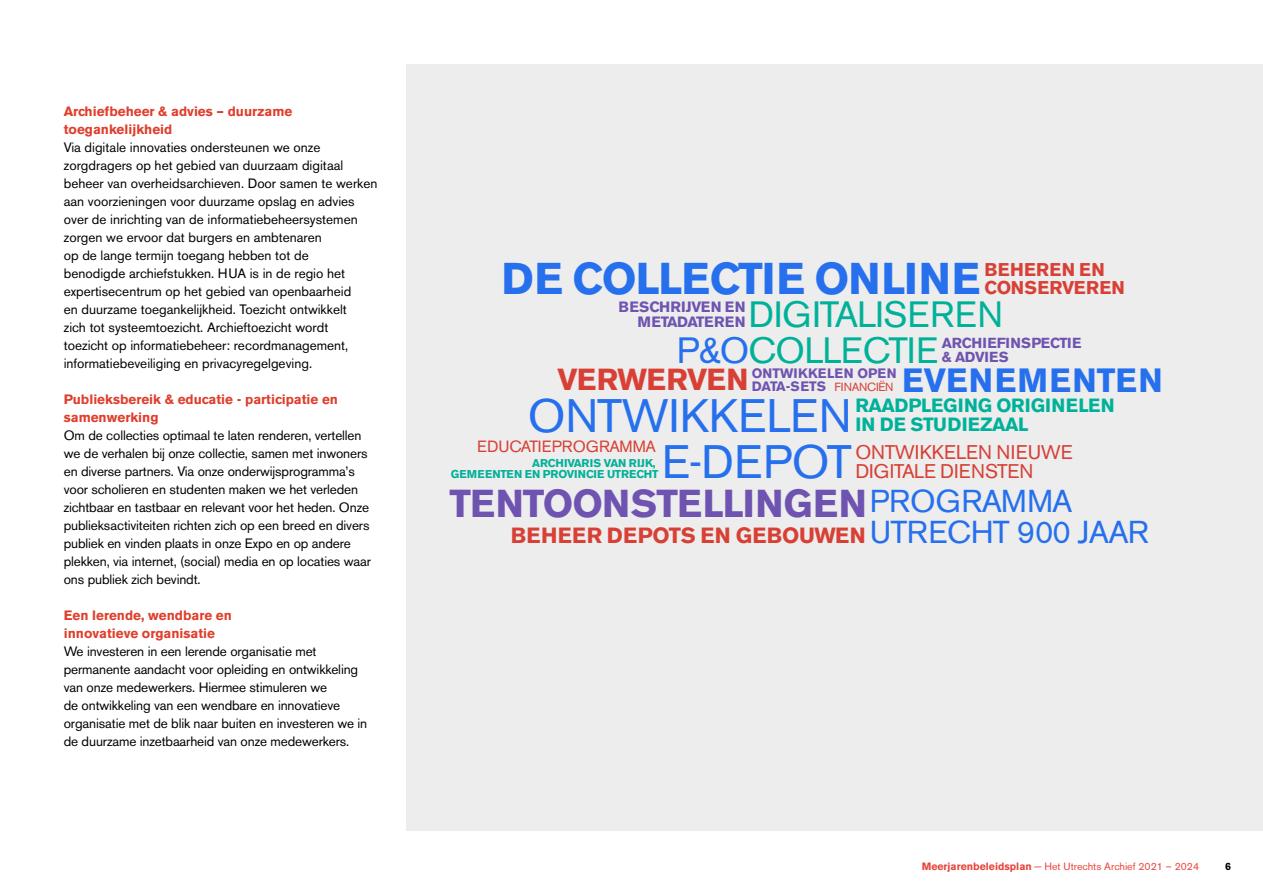
<style>
.page{position:relative;width:1263px;height:893px;background:#fff}
.page>*{position:absolute;margin:0;border:0;box-sizing:border-box;transform-origin:0 0}
.t1{font:46.5px/46.5px "Akzidenz Grotesk BE";letter-spacing:-.005em;color:#2979ff;text-align:right}
.t2{font:700 44.1px "Akzidenz Grotesk BE";letter-spacing:-.025em;color:#2979ff}
.t3{font:700 38.55px "Akzidenz Grotesk BE";letter-spacing:-.025em;color:#785abe}
.t4{font:36.3px/36.3px "Akzidenz Grotesk BE";letter-spacing:-.005em;color:#00bfa5}
.t5{font:700 33.3px "Akzidenz Grotesk BE";letter-spacing:.04em;color:#2979ff}
.t6{font:31.5px/31.5px "Akzidenz Grotesk BE";letter-spacing:-.025em;color:#2979ff}
.t7{font:700 30.3px "Akzidenz Grotesk BE";letter-spacing:-.025em;color:#e9453a}
.t8{font:700 21.75px "Akzidenz Grotesk BE";letter-spacing:.015em;color:#e9453a}
.t9{font:19.65px/19.6px "Akzidenz Grotesk BE";letter-spacing:-.005em;color:#e9453a}
.t10{font:700 19.05px/19px "Akzidenz Grotesk BE";letter-spacing:.005em;color:#00bfa5}
.t11{font:700 18.3px/18.3px "Akzidenz Grotesk BE";letter-spacing:.015em;color:#e9453a}
.t12{font:16.2px "Akzidenz Grotesk BE";letter-spacing:-.005em;color:#e9453a}
.t13{font:700 14.85px/14.9px "Akzidenz Grotesk BE";letter-spacing:-.005em;color:#785abe;text-align:right}
.t14{font:700 14.4px/14.4px "Akzidenz Grotesk BE";letter-spacing:-.005em;color:#785abe}
.Body_1{font:13.5px/18px "Akzidenz Grotesk BE";letter-spacing:-.01em;color:#000}
.Body_1-2{font:700 13.5px/18px "Akzidenz Grotesk BE";color:#e03e2c}
.t15{font:700 13.5px/13.5px "Akzidenz Grotesk BE";color:#785abe}
.t16{font:11.7px "Akzidenz Grotesk BE";letter-spacing:-.015em;color:#e9453a}
.t17{font:700 11.25px/11.2px "Akzidenz Grotesk BE";letter-spacing:-.005em;color:#00bfa5;text-align:right}
.Body_1-3{font:10.5px "Akzidenz Grotesk BE";color:#e8453b}
.t18{font:700 10.5px "Akzidenz Grotesk BE";color:#000}
.s1{color:#2979ff}
.s2{font-weight:700}
</style>
<div class="page">
<div style="left:407px;top:64px;width:856px;height:766px;background:#ededed"></div>
<p class="Body_1-2" style="left:64px;top:102px;width:230px">Archiefbeheer &amp; advies – duurzame toegankelijkheid</p>
<p class="Body_1" style="left:64px;top:138px;width:315px">Via digitale innovaties ondersteunen we onze zorgdragers op het gebied van duurzaam digitaal beheer van overheidsarchieven. Door samen te werken aan voorzieningen voor duurzame opslag en advies over de inrichting van de informatiebeheersystemen zorgen we ervoor dat burgers en ambtenaren<br>op de lange termijn toegang hebben tot de<br>benodigde archiefstukken. HUA is in de regio het expertisecentrum op het gebied van openbaarheid<br>en duurzame toegankelijkheid. Toezicht ontwikkelt<br>zich tot systeemtoezicht. Archieftoezicht wordt<br>toezicht op informatiebeheer: recordmanagement, informatiebeveiliging en privacyregelgeving.</p>
<p class="Body_1-2" style="left:64px;top:390px;width:276px">Publieksbereik &amp; educatie - participatie en samenwerking</p>
<p class="Body_1" style="left:64px;top:426px;width:309px">Om de collecties optimaal te laten renderen, vertellen we de verhalen bij onze collectie, samen met inwoners en diverse partners. Via onze onderwijsprogramma’s voor scholieren en studenten maken we het verleden zichtbaar en tastbaar en relevant voor het heden. Onze publieksactiviteiten richten zich op een breed en divers publiek en vinden plaats in onze Expo en op andere plekken, via internet, (social) media en op locaties waar ons publiek zich bevindt.</p>
<p class="Body_1-2" style="left:64px;top:606px;width:170px">Een lerende, wendbare en innovatieve organisatie</p>
<p class="Body_1" style="left:64px;top:642px;width:305px">We investeren in een lerende organisatie met permanente aandacht voor opleiding en ontwikkeling van onze medewerkers. Hiermee stimuleren we<br>de ontwikkeling van een wendbare en innovatieve organisatie met de blik naar buiten en investeren we in de duurzame inzetbaarheid van onze medewerkers.</p>
<h2 class="t2" style="left:501px;top:253px;width:480px">DE COLLECTIE ONLINE</h2>
<h3 class="t11" style="left:984px;top:261px;width:142px">BEHEREN EN<br>CONSERVEREN</h3>
<h3 class="t4" style="left:677px;top:296px;width:328px;text-indent:72px">DIGITALISEREN<br><span class="s1">P&amp;O</span>COLLECTIE</h3>
<p class="t13" style="left:619px;top:299px;width:128px">BESCHRIJVEN EN<br>METADATEREN</p>
<p class="t14" style="left:942px;top:336px;width:141px">ARCHIEFINSPECTIE &amp; ADVIES</p>
<p class="t15" style="left:752px;top:366px;width:146px">ONTWIKKELEN OPEN<br>DATA-SETS</p>
<h1 class="t1" style="left:528px;top:392px;width:326px">ONTWIKKELEN<br>E-DEPOT</h1>
<h3 class="t10" style="left:855px;top:396px;width:261px">RAADPLEGING ORIGINELEN<br>IN DE STUDIEZAAL</h3>
<h3 class="t5" style="left:902px;top:361px;width:262px">EVENEMENTEN</h3>
<h3 class="t7" style="left:557px;top:362px;width:193px">VERWERVEN</h3>
<p class="t16" style="left:834px;top:380px;width:61px">FINANCIËN</p>
<p class="t12" style="left:477px;top:436px;width:181px">EDUCATIEPROGRAMMA</p>
<h3 class="t9" style="left:855px;top:442px;width:219px">ONTWIKKELEN NIEUWE<br>DIGITALE DIENSTEN</h3>
<h3 class="t3" style="left:449px;top:481px;width:419px">TENTOONSTELLINGEN</h3>
<p class="t17" style="left:451px;top:458px;width:209px">ARCHIVARIS VAN RIJK,<br>GEMEENTEN EN PROVINCIE UTRECHT</p>
<h3 class="t6" style="left:870px;top:485px;width:281px">PROGRAMMA<br>UTRECHT 900 JAAR</h3>
<h3 class="t8" style="left:511px;top:523px;width:356px">BEHEER DEPOTS EN GEBOUWEN</h3>
<p class="Body_1-3" style="left:922px;top:860px;width:279px"><span class="s2">Meerjarenbeleidsplan</span> − Het Utrechts Archief 2021 – 2024</p>
<p class="t18" style="left:1225px;top:860px;width:7px">6</p>
</div>
